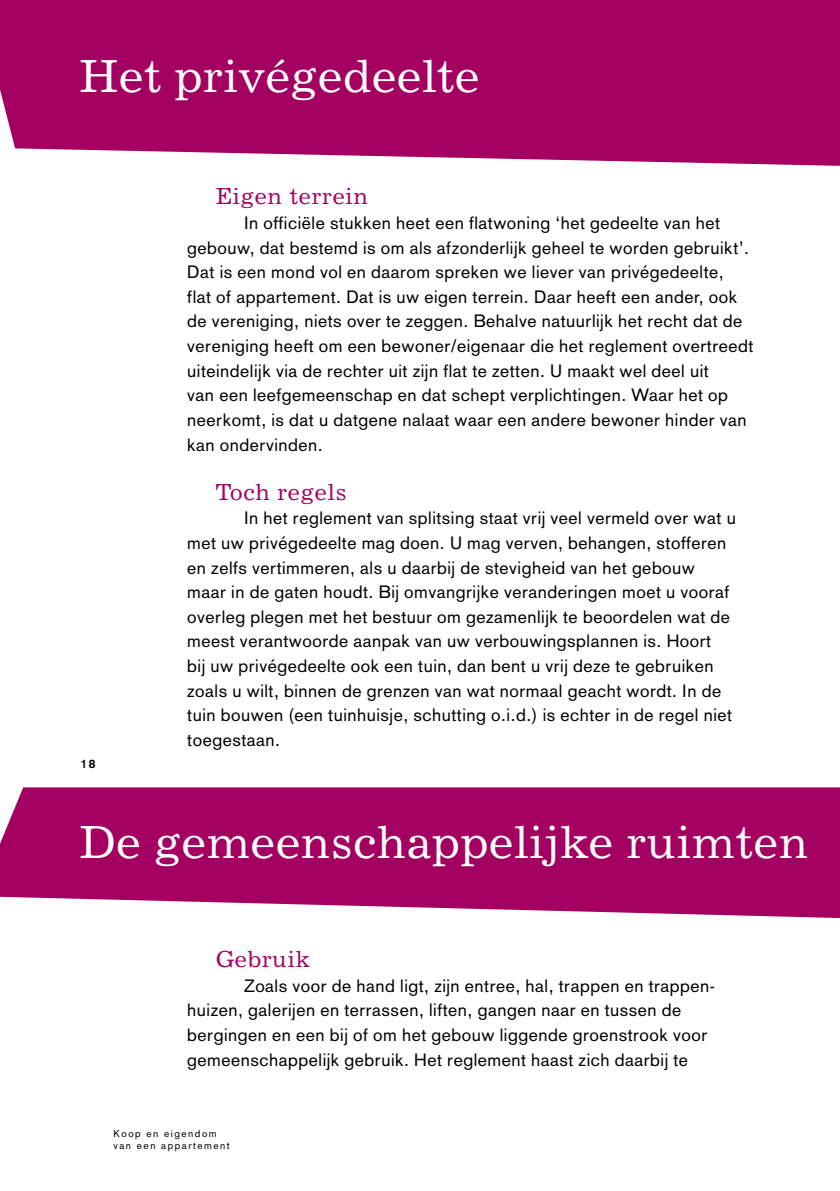
<style>
.page{position:relative;width:840px;height:1191px;background:#fff}
.page>*{position:absolute;margin:0;border:0;box-sizing:border-box;transform-origin:0 0}
.t1{font:44px "News 702 BT";letter-spacing:.02em;color:#fff}
.t2{font:22px "News 702 BT";letter-spacing:.035em;color:#a40061}
.t3{font:17.6px/24.6px "Akzidenz Grotesk";letter-spacing:.03em;color:#000}
.t4{font:700 12px "Akzidenz Grotesk";color:#000}
.t5{font:10px/12px "Akzidenz Grotesk";letter-spacing:.15em;color:#000}
</style>
<div class="page">
<div style="left:0;top:0;width:839px;height:166px;background:#a40061"></div>
<svg style="left:0;top:787px;width:839px;height:131px;background:#ac166f"></svg>
<p class="t1" style="left:79px;top:49px;width:401px">Het privégedeelte</p>
<p class="t1" style="left:79px;top:66px;width:83px">kop</p>
<p class="t4" style="left:80px;top:757px;width:17px">18</p>
<p class="t2" style="left:215px;top:183px;width:154px">Eigen terrein</p>
<p class="t3" style="left:187px;top:210px;width:567px;text-indent:57px">In officiële stukken heet een flatwoning ‘het gedeelte van het gebouw, dat bestemd is om als afzonderlijk geheel te worden gebruikt’.<br>Dat is een mond vol en daarom spreken we liever van privégedeelte,<br>flat of appartement. Dat is uw eigen terrein. Daar heeft een ander, ook de vereniging, niets over te zeggen. Behalve natuurlijk het recht dat de vereniging heeft om een bewoner/eigenaar die het reglement overtreedt uiteindelijk via de rechter uit zijn flat te zetten. U maakt wel deel uit<br>van een leefgemeenschap en dat schept verplichtingen. Waar het op neerkomt, is dat u datgene nalaat waar een andere bewoner hinder van kan ondervinden.</p>
<p class="t2" style="left:215px;top:478px;width:132px">Toch regels</p>
<p class="t3" style="left:187px;top:506px;width:549px;text-indent:57px">In het reglement van splitsing staat vrij veel vermeld over wat u met uw privégedeelte mag doen. U mag verven, behangen, stofferen en zelfs vertimmeren, als u daarbij de stevigheid van het gebouw maar in de gaten houdt. Bij omvangrijke veranderingen moet u vooraf overleg plegen met het bestuur om gezamenlijk te beoordelen wat de meest verantwoorde aanpak van uw verbouwingsplannen is. Hoort<br>bij uw privégedeelte ook een tuin, dan bent u vrij deze te gebruiken zoals u wilt, binnen de grenzen van wat normaal geacht wordt. In de tuin bouwen (een tuinhuisje, schutting o.i.d.) is echter in de regel niet toegestaan.</p>
<p class="t1" style="left:79px;top:815px;width:729px">De gemeenschappelijke ruimten</p>
<p class="t2" style="left:215px;top:945px;width:96px">Gebruik</p>
<p class="t3" style="left:187px;top:973px;width:529px;text-indent:57px">Zoals voor de hand ligt, zijn entree, hal, trappen en trappen&shy;huizen, galerijen en terrassen, liften, gangen naar en tussen de bergingen en een bij of om het gebouw liggende groenstrook voor gemeenschappelijk gebruik. Het reglement haast zich daarbij te</p>
<p class="t5" style="left:113px;top:1127px;width:118px">Koop en eigendom van een appartement</p>
</div>
